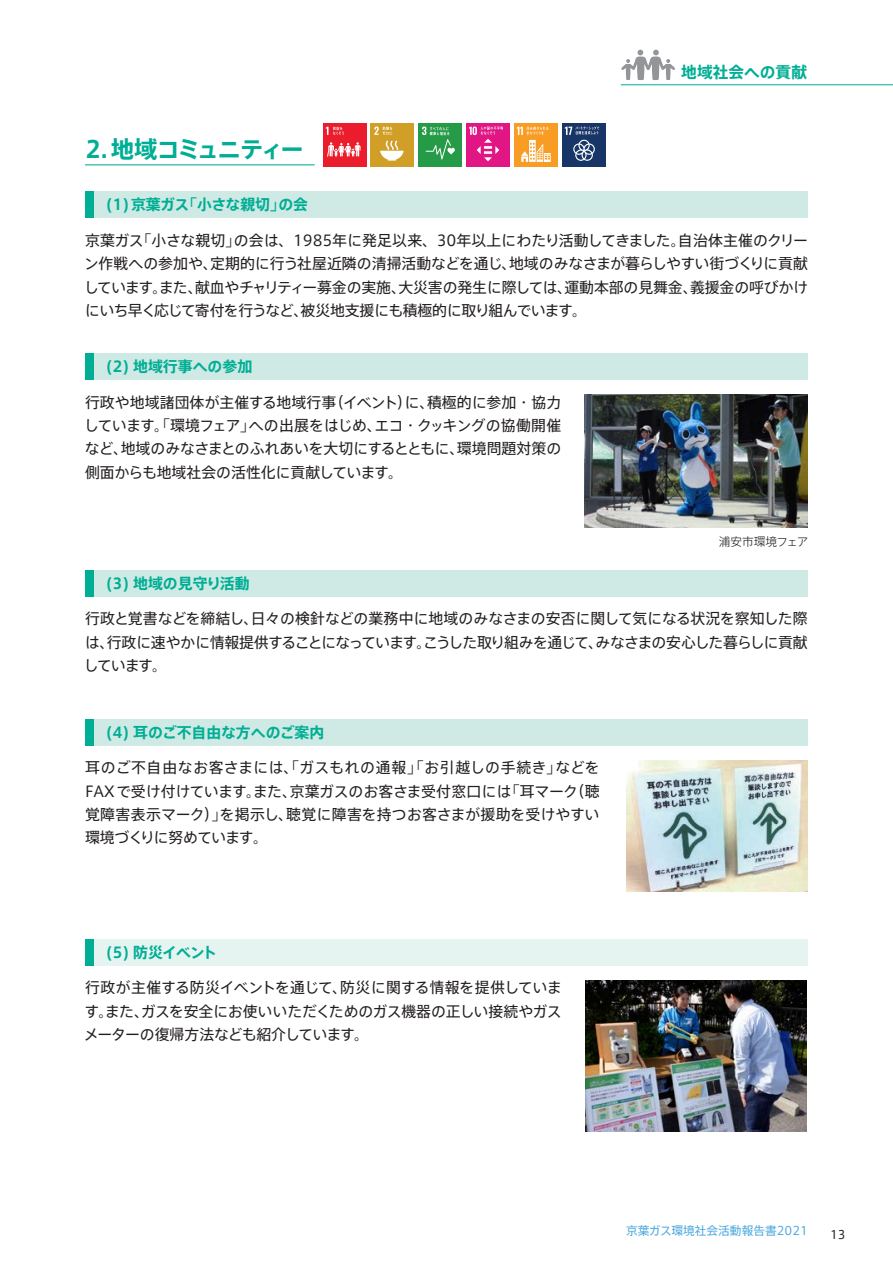
<style>
.page{position:relative;width:893px;height:1263px;background:#fff}
.page>*{position:absolute;margin:0;border:0;box-sizing:border-box;transform-origin:0 0}
.t1{font:700 23.4px "Axis Std";letter-spacing:-.095em;color:#00ae95}
.t2{font:700 15.75px "Axis Std";color:#00ae95}
.t3{font:14.85px/23.4px "Axis Std";letter-spacing:-.02em;color:#231f20;text-align:justify}
.t4{font:700 14.85px "Axis Std";color:#00ae95}
.t5{font:700 14.85px "Axis Std";letter-spacing:-.02em;color:#00ae95}
.t6{font:11.7px "Axis Std";color:#4fa9de}
.t7{font:300 11.7px "Axis Std";color:#231f20}
.t8{font:11.7px "Axis Std";color:#231f20}
</style>
<div class="page">
<div style="left:85px;top:191px;width:723px;height:27px;background:#cfeae4"></div>
<div style="left:85px;top:191px;width:9px;height:27px;background:#00ae95"></div>
<img style="left:627px;top:761px;width:181px;height:130px">
<div style="left:85px;top:719px;width:723px;height:27px;background:#cfeae4"></div>
<div style="left:85px;top:719px;width:9px;height:27px;background:#00ae95"></div>
<img style="left:586px;top:980px;width:221px;height:152px">
<div style="left:85px;top:939px;width:723px;height:27px;background:#e6f4f1"></div>
<div style="left:85px;top:939px;width:9px;height:27px;background:#00ae95"></div>
<div style="left:85px;top:570px;width:723px;height:27px;background:#cfeae4"></div>
<div style="left:85px;top:570px;width:9px;height:27px;background:#00ae95"></div>
<hr style="left:621px;top:85px;width:272px;height:1px;background:#00ae95">
<svg style="left:621px;top:50px;width:54px;height:30px"></svg>
<img style="left:584px;top:394px;width:224px;height:133px">
<div style="left:85px;top:353px;width:723px;height:27px;background:#cfeae4"></div>
<div style="left:85px;top:353px;width:9px;height:27px;background:#00ae95"></div>
<hr style="left:85px;top:164px;width:230px;height:1px;background:#00ae95">
<div style="left:419px;top:123px;width:43px;height:43px;background:#269b47"></div>
<svg style="left:422px;top:127px;width:33px;height:33px"></svg>
<div style="left:371px;top:123px;width:43px;height:43px;background:#d19f28"></div>
<svg style="left:380px;top:141px;width:24px;height:20px"></svg>
<svg style="left:374px;top:127px;width:18px;height:8px"></svg>
<div style="left:323px;top:123px;width:43px;height:43px;background:#eb1c2c"></div>
<svg style="left:327px;top:142px;width:34px;height:15px"></svg>
<svg style="left:326px;top:127px;width:18px;height:8px"></svg>
<div style="left:514px;top:123px;width:43px;height:43px;background:#f89c24"></div>
<svg style="left:517px;top:127px;width:34px;height:35px"></svg>
<div style="left:466px;top:123px;width:44px;height:43px;background:#e11584"></div>
<svg style="left:469px;top:126px;width:34px;height:35px"></svg>
<div style="left:562px;top:123px;width:43px;height:43px;background:#183567"></div>
<svg style="left:565px;top:126px;width:34px;height:35px"></svg>
<h1 class="t1" style="left:85px;top:131px;width:220px">2. 地域コミュニティー</h1>
<p class="t5" style="left:106px;top:194px;width:203px">(1)京葉ガス「小さな親切」の会</p>
<p class="t2" style="left:681px;top:60px;width:127px">地域社会への貢献</p>
<p class="t3" style="left:84px;top:228px;width:726px">京葉ガス「小さな親切」の会は、1985年に発足以来、30年以上にわたり活動してきました。自治体主催のクリーン作戦への参加や、定期的に行う社屋近隣の清掃活動などを通じ、地域のみなさまが暮らしやすい街づくりに貢献しています。また、献血やチャリティー募金の実施、大災害の発生に際しては、運動本部の見舞金、義援金の呼びかけにいち早く応じて寄付を行うなど、被災地支援にも積極的に取り組んでいます。</p>
<p class="t4" style="left:106px;top:355px;width:147px">(2) 地域行事への参加</p>
<p class="t3" style="left:84px;top:389px;width:479px">行政や地域諸団体が主催する地域行事（イベント）に、積極的に参加・協力しています。「環境フェア」への出展をはじめ、エコ・クッキングの協働開催など、地域のみなさまとのふれあいを大切にするとともに、環境問題対策の側面からも地域社会の活性化に貢献しています。</p>
<p class="t4" style="left:106px;top:572px;width:145px">(3) 地域の見守り活動</p>
<p class="t7" style="left:719px;top:533px;width:91px">浦安市環境フェア</p>
<p class="t3" style="left:84px;top:606px;width:725px">行政と覚書などを締結し、日々の検針などの業務中に地域のみなさまの安否に関して気になる状況を察知した際は、行政に速やかに情報提供することになっています。こうした取り組みを通じて、みなさまの安心した暮らしに貢献しています。</p>
<p class="t4" style="left:106px;top:721px;width:220px">(4) 耳のご不自由な方へのご案内</p>
<p class="t3" style="left:85px;top:755px;width:516px">耳のご不自由なお客さまには、「ガスもれの通報」「お引越しの手続き」などをFAXで受け付けています。また、京葉ガスのお客さま受付窓口には「耳マーク（聴覚障害表示マーク）」を掲示し、聴覚に障害を持つお客さまが援助を受けやすい環境づくりに努めています。</p>
<p class="t4" style="left:106px;top:941px;width:112px">(5) 防災イベント</p>
<p class="t3" style="left:84px;top:975px;width:480px">行政が主催する防災イベントを通じて、防災に関する情報を提供しています。また、ガスを安全にお使いいただくためのガス機器の正しい接続やガスメーターの復帰方法なども紹介しています。</p>
<p class="t6" style="left:626px;top:1222px;width:183px">京葉ガス環境社会活動報告書2021</p>
<p class="t8" style="left:830px;top:1226px;width:17px">13</p>
</div>
